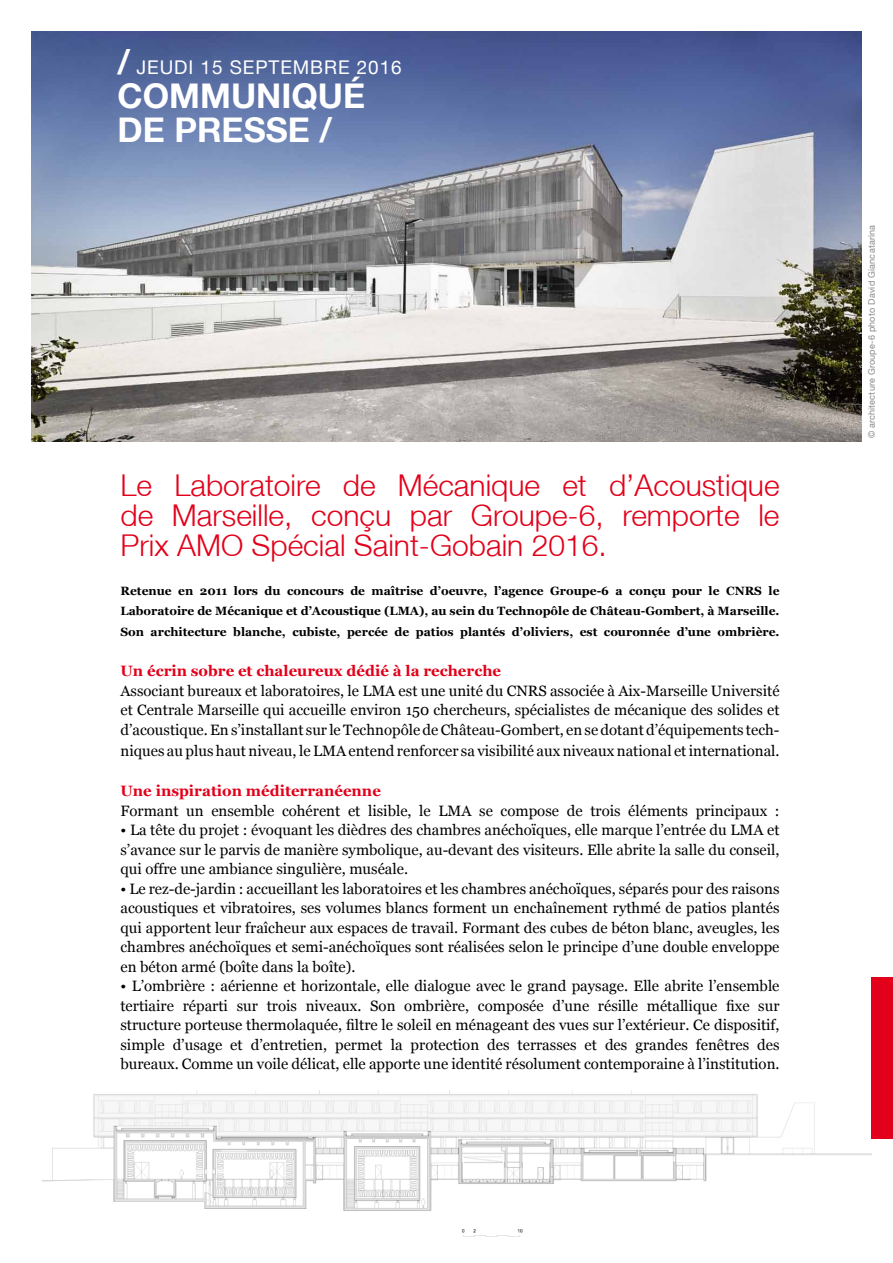
<style>
.page{position:relative;width:893px;height:1263px;background:#fff}
.page>*{position:absolute;margin:0;border:0;box-sizing:border-box;transform-origin:0 0}
.t1{font:700 34.05px/34px "Helvetica Neue LT";color:#fff}
.t2{font:300 30px/30px "Helvetica Neue LT";color:#e2001a;text-align:justify}
.t3{font:18.9px "Helvetica Neue LT";letter-spacing:.05em;color:#fff}
.t4{font:15px/19.5px "Georgia";color:#000;text-align:justify}
.t5{font:700 15px "Georgia";color:#e2001a}
.t6{font:700 12px/19.5px "Georgia";color:#000}
.t7{font:9px "Helvetica Neue LT";letter-spacing:.025em;color:#87888a}
.s1{font-weight:700;font-size:34.05px}
</style>
<div class="page">
<img style="left:43px;top:1090px;width:829px;height:147px">
<img style="left:32px;top:32px;width:829px;height:409px">
<div style="left:872px;top:977px;width:21px;height:162px;background:#e2001a"></div>
<div style="left:531px;top:1219px;width:71px;height:20px;background:#fff"></div>
<p class="t3" style="left:118px;top:56px;width:285px"><span class="s1">/</span> JEUDI 15 SEPTEMBRE 2016</p>
<h1 class="t1" style="left:118px;top:78px;width:249px">COMMUNIQUÉ<br>DE PRESSE /</h1>
<h2 class="t2" style="left:120px;top:470px;width:661px">Le Laboratoire de Mécanique et d’Acoustique de Marseille, conçu par Groupe-6, remporte le Prix AMO Spécial Saint-Gobain 2016.</h2>
<p class="t6" style="left:120px;top:581px;width:661px">Retenue en 2011 lors du concours de maîtrise d’oeuvre, l’agence Groupe-6 a conçu pour le CNRS le<br>Laboratoire de Mécanique et d’Acoustique (LMA), au sein du Technopôle de Château-Gombert, à Marseille.</p>
<p class="t6" style="left:120px;top:622px;width:661px">Son architecture blanche, cubiste, percée de patios plantés d’oliviers, est couronnée d’une ombrière.</p>
<p class="t5" style="left:120px;top:661px;width:382px">Un écrin sobre et chaleureux dédié à la recherche</p>
<p class="t4" style="left:120px;top:681px;width:661px">Associant bureaux et laboratoires, le LMA est une unité du CNRS associée à Aix-Marseille Université et Centrale Marseille qui accueille environ 150 chercheurs, spécialistes de mécanique des solides et d’acoustique. En s’installant sur le Technopôle de Château-Gombert, en se dotant d’équipements tech-</p>
<p class="t4" style="left:120px;top:741px;width:661px">niques au plus haut niveau, le LMA entend renforcer sa visibilité aux niveaux national et international.</p>
<p class="t5" style="left:120px;top:781px;width:262px">Une inspiration méditerranéenne</p>
<p class="t4" style="left:120px;top:801px;width:661px">Formant un ensemble cohérent et lisible, le LMA se compose de trois éléments principaux :</p>
<p class="t4" style="left:120px;top:821px;width:661px">• La tête du projet : évoquant les dièdres des chambres anéchoïques, elle marque l’entrée du LMA et s’avance sur le parvis de manière symbolique, au-devant des visiteurs. Elle abrite la salle du conseil, qui offre une ambiance singulière, muséale.</p>
<p class="t4" style="left:120px;top:879px;width:661px">• Le rez-de-jardin : accueillant les laboratoires et les chambres anéchoïques, séparés pour des raisons acoustiques et vibratoires, ses volumes blancs forment un enchaînement rythmé de patios plantés qui apportent leur fraîcheur aux espaces de travail. Formant des cubes de béton blanc, aveugles, les chambres anéchoïques et semi-anéchoïques sont réalisées selon le principe d’une double enveloppe en béton armé (boîte dans la boîte).</p>
<p class="t4" style="left:120px;top:977px;width:661px">• L’ombrière : aérienne et horizontale, elle dialogue avec le grand paysage. Elle abrite l’ensemble tertiaire réparti sur trois niveaux. Son ombrière, composée d’une résille métallique fixe sur structure porteuse thermolaquée, filtre le soleil en ménageant des vues sur l’extérieur. Ce dispositif, simple d’usage et d’entretien, permet la protection des terrasses et des grandes fenêtres des bureaux. Comme un voile délicat, elle apporte une identité résolument contemporaine à l’institution.</p>
<p class="t7" style="left:866px;top:438px;width:215px;rotate:-90deg">© architecture Groupe-6 photo David Giancatarina</p>
</div>
